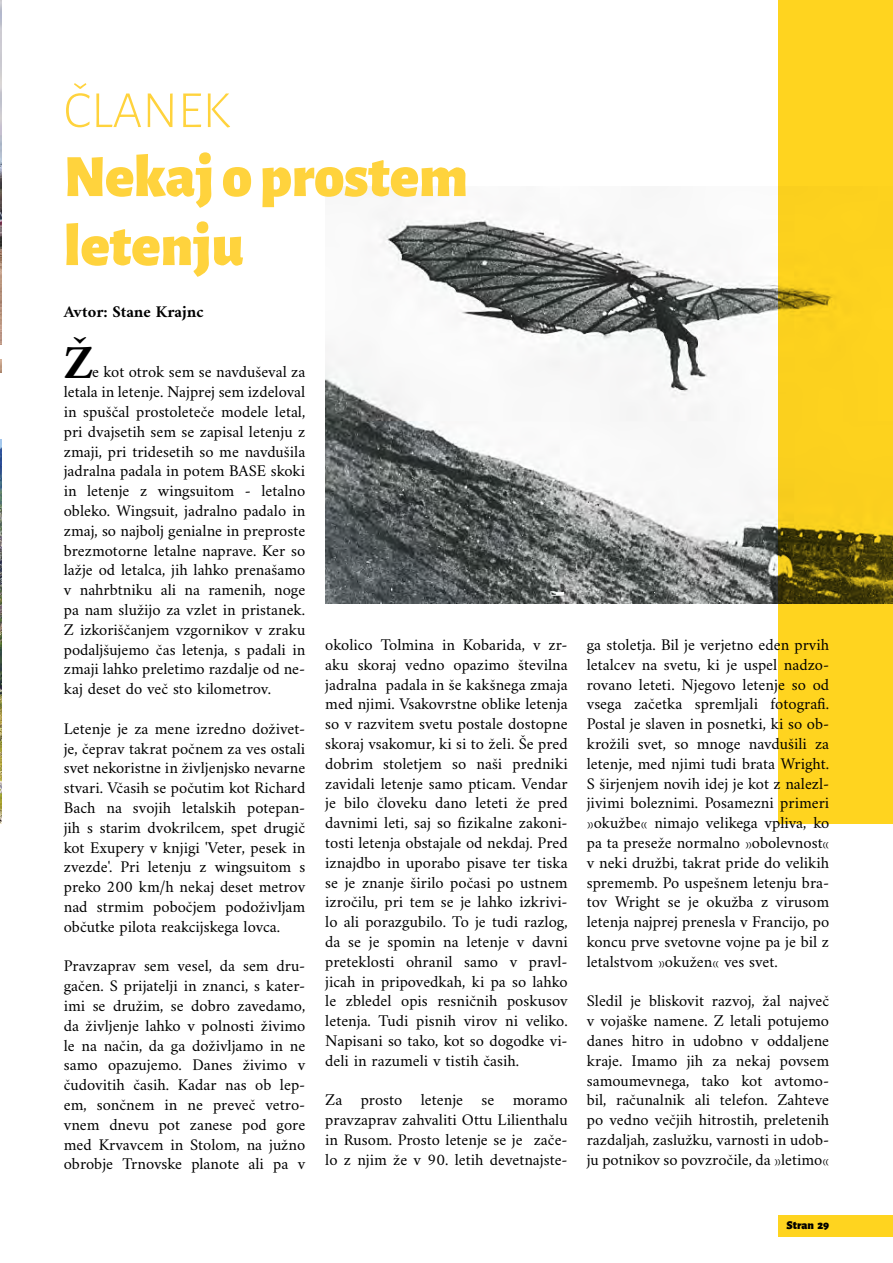
<style>
.page{position:relative;width:893px;height:1263px;background:#fff}
.page>*{position:absolute;margin:0;border:0;box-sizing:border-box;transform-origin:0 0}
.t1{font:900 60px/69px "Alegreya Sans";color:#ffd33d}
.t2{font:300 52.5px "Alegreya Sans";color:#ffd33d}
.t3{font:700 48px "Amiri";color:#000}
.t4{font:16.5px/19.8px "Amiri";color:#000;text-align:justify}
.t5{font:700 16.5px "Amiri";color:#000}
.t6{font:900 12px "Alegreya Sans";color:#000}
</style>
<div class="page">
<div style="left:778px;top:1215px;width:115px;height:22px;background:#ffd41f"></div>
<img style="left:325px;top:187px;width:453px;height:416px">
<img style="left:0;top:439px;width:1px;height:385px">
<img style="left:0;top:0;width:1px;height:372px">
<div style="left:0;top:345px;width:46px;height:14px;background:#fff"></div>
<div style="left:778px;top:0;width:115px;height:824px;background:#ffd41f"></div>
<h2 class="t2" style="left:64px;top:75px;width:168px">ČLANEK</h2>
<h1 class="t1" style="left:64px;top:137px;width:406px">Nekaj o prostem letenju</h1>
<p class="t5" style="left:64px;top:301px;width:141px">Avtor: Stane Krajnc</p>
<h3 class="t3" style="left:64px;top:333px;width:31px">Ž</h3>
<p class="t4" style="left:64px;top:362px;width:243px;text-indent:28px">e kot otrok sem se navduševal za letala in letenje. Najprej sem izdeloval in spuščal prostoleteče modele letal, pri dvajsetih sem se zapisal letenju z zmaji, pri tridesetih so me navdušila jadralna padala in potem BASE skoki in letenje z wingsuitom - letalno obleko. Wingsuit, jadralno padalo in zmaj, so najbolj genialne in preproste brezmotorne letalne naprave. Ker so lažje od letalca, jih lahko prenašamo v nahrbtniku ali na ramenih, noge pa nam služijo za vzlet in pristanek.<br>Z izkoriščanjem vzgornikov v zraku podaljšujemo čas letenja, s padali in zmaji lahko preletimo razdalje od ne&shy;kaj deset do več sto kilometrov.</p>
<p class="t4" style="left:64px;top:718px;width:243px">Letenje je za mene izredno doživet&shy;je, čeprav takrat počnem za ves ostali svet nekoristne in življenjsko nevarne stvari. Včasih se počutim kot Richard Bach na svojih letalskih potepan&shy;jih s starim dvokrilcem, spet drugič kot Exupery v knjigi 'Veter, pesek in zvezde'. Pri letenju z wingsuitom s preko 200 km/h nekaj deset metrov nad strmim pobočjem podoživljam občutke pilota reakcijskega lovca.</p>
<p class="t4" style="left:64px;top:956px;width:243px">Pravzaprav sem vesel, da sem dru&shy;gačen. S prijatelji in znanci, s kater&shy;imi se družim, se dobro zavedamo, da življenje lahko v polnosti živimo le na način, da ga doživljamo in ne samo opazujemo. Danes živimo v čudovitih časih. Kadar nas ob lep&shy;em, sončnem in ne preveč vetro&shy;vnem dnevu pot zanese pod gore med Krvavcem in Stolom, na južno obrobje Trnovske planote ali pa v</p>
<p class="t4" style="left:325px;top:634px;width:244px">okolico Tolmina in Kobarida, v zr&shy;aku skoraj vedno opazimo številna jadralna padala in še kakšnega zmaja med njimi. Vsakovrstne oblike letenja so v razvitem svetu postale dostopne skoraj vsakomur, ki si to želi. Še pred dobrim stoletjem so naši predniki zavidali letenje samo pticam. Vendar je bilo človeku dano leteti že pred davnimi leti, saj so fizikalne zakoni&shy;tosti letenja obstajale od nekdaj. Pred iznajdbo in uporabo pisave ter tiska se je znanje širilo počasi po ustnem izročilu, pri tem se je lahko izkrivi&shy;lo ali porazgubilo. To je tudi razlog, da se je spomin na letenje v davni preteklosti ohranil samo v pravl&shy;jicah in pripovedkah, ki pa so lahko le zbledel opis resničnih poskusov letenja. Tudi pisnih virov ni veliko.<br>Napisani so tako, kot so dogodke vi&shy;deli in razumeli v tistih časih.</p>
<p class="t4" style="left:325px;top:1090px;width:244px">Za prosto letenje se moramo pravzaprav zahvaliti Ottu Lilienthalu in Rusom. Prosto letenje se je zače&shy;lo z njim že v 90. letih devetnajste-</p>
<p class="t4" style="left:587px;top:634px;width:244px">ga stoletja. Bil je verjetno eden prvih letalcev na svetu, ki je uspel nadzo&shy;rovano leteti. Njegovo letenje so od vsega začetka spremljali fotografi.<br>Postal je slaven in posnetki, ki so ob&shy;krožili svet, so mnoge navdušili za letenje, med njimi tudi brata Wright.<br>S širjenjem novih idej je kot z nalezl&shy;jivimi boleznimi. Posamezni primeri »okužbe« nimajo velikega vpliva, ko pa ta preseže normalno »obolevnost« v neki družbi, takrat pride do velikih sprememb. Po uspešnem letenju bra&shy;tov Wright se je okužba z virusom letenja najprej prenesla v Francijo, po koncu prve svetovne vojne pa je bil z letalstvom »okužen« ves svet.</p>
<p class="t4" style="left:587px;top:991px;width:244px">Sledil je bliskovit razvoj, žal največ v vojaške namene. Z letali potujemo danes hitro in udobno v oddaljene kraje. Imamo jih za nekaj povsem samoumevnega, tako kot avtomo&shy;bil, računalnik ali telefon. Zahteve po vedno večjih hitrostih, preletenih razdaljah, zaslužku, varnosti in udob&shy;ju potnikov so povzročile, da »letimo«</p>
<p class="t6" style="left:786px;top:1215px;width:44px">Stran 29</p>
</div>
